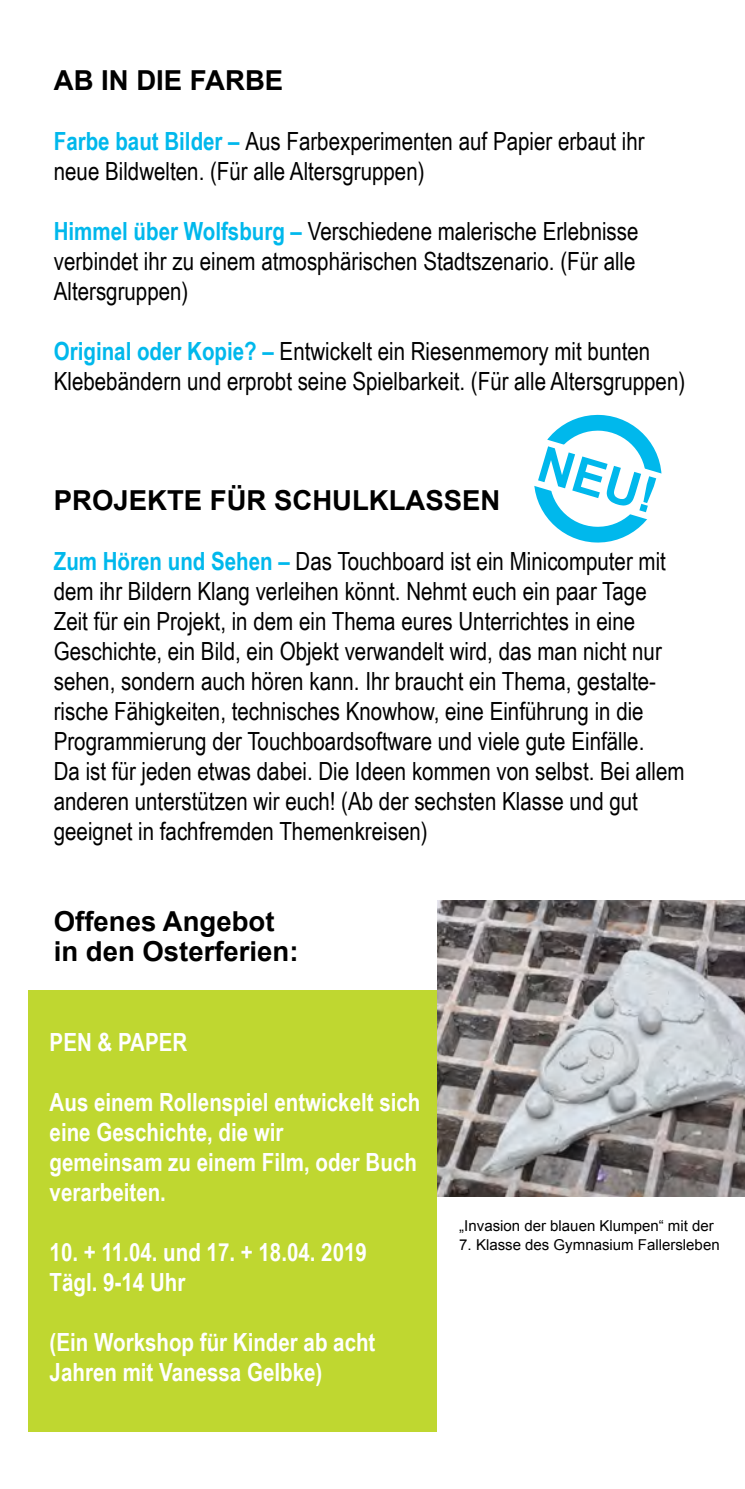
<style>
.page{position:relative;width:745px;height:1489px;background:#fff}
.page>*{position:absolute;margin:0;border:0;box-sizing:border-box;transform-origin:0 0}
.t1{font:700 49.5px "Arial";color:#00b8ec}
.t2{font:700 27.5px/30px "Arial";color:#000}
.t3{font:25px/30px "Arial Narrow";color:#000}
.t4{font:700 25px/30px "Arial Narrow";color:#fff}
.t5{font:15px "Arial";color:#000}
.s1{font-weight:700;color:#00b8ec}
</style>
<div class="page">
<img style="left:437px;top:900px;width:307px;height:296px">
<div style="left:28px;top:990px;width:409px;height:441px;background:#bfd730"></div>
<svg style="left:534px;top:414px;width:128px;height:129px"></svg>
<p class="t2" style="left:54px;top:66px;width:231px">AB IN DIE FARBE</p>
<p class="t3" style="left:54px;top:126px;width:592px"><span class="s1">Farbe baut Bilder –</span> Aus Farbexperimenten auf Papier erbaut ihr neue Bildwelten. (Für alle Altersgruppen)</p>
<p class="t3" style="left:54px;top:216px;width:586px;text-align:justify"><span class="s1">Himmel über Wolfsburg –</span> Verschiedene malerische Erlebnisse verbindet ihr zu einem atmosphärischen Stadtszenario. (Für alle Altersgruppen)</p>
<p class="t3" style="left:54px;top:336px;width:632px"><span class="s1">Original oder Kopie? –</span> Entwickelt ein Riesenmemory mit bunten<br>Klebebändern und erprobt seine Spielbarkeit. (Für alle Altersgruppen)</p>
<p class="t2" style="left:54px;top:486px;width:448px">PROJEKTE FÜR SCHULKLASSEN</p>
<h1 class="t1" style="left:549px;top:431px;width:122px;rotate:17deg">NEU!</h1>
<p class="t3" style="left:54px;top:546px;width:632px"><span class="s1">Zum Hören und Sehen –</span> Das Touchboard ist ein Minicomputer mit dem ihr Bildern Klang verleihen könnt. Nehmt euch ein paar Tage Zeit für ein Projekt, in dem ein Thema eures Unterrichtes in eine Geschichte, ein Bild, ein Objekt verwandelt wird, das man nicht nur sehen, sondern auch hören kann. Ihr braucht ein Thema, gestalte&shy;rische Fähigkeiten, technisches Knowhow, eine Einführung in die Programmierung der Touchboardsoftware und viele gute Einfälle.<br>Da ist für jeden etwas dabei. Die Ideen kommen von selbst. Bei allem anderen unterstützen wir euch! (Ab der sechsten Klasse und gut geeignet in fachfremden Themenkreisen)</p>
<p class="t2" style="left:54px;top:906px;width:246px">Offenes Angebot in den Osterferien:</p>
<p class="t4" style="left:50px;top:1026px;width:139px">PEN &amp; PAPER</p>
<p class="t4" style="left:50px;top:1086px;width:372px">Aus einem Rollenspiel entwickelt sich eine Geschichte, die wir<br>gemeinsam zu einem Film, oder Buch verarbeiten.</p>
<p class="t4" style="left:50px;top:1236px;width:318px">10. + 11.04. und 17. + 18.04. 2019<br>Tägl. 9-14 Uhr</p>
<p class="t4" style="left:50px;top:1326px;width:327px">(Ein Workshop für Kinder ab acht<br>Jahren mit Vanessa Gelbke)</p>
<p class="t5" style="left:459px;top:1216px;width:256px">„Invasion der blauen Klumpen“ mit der</p>
<p class="t5" style="left:459px;top:1234px;width:262px">7. Klasse des Gymnasium Fallersleben</p>
</div>
